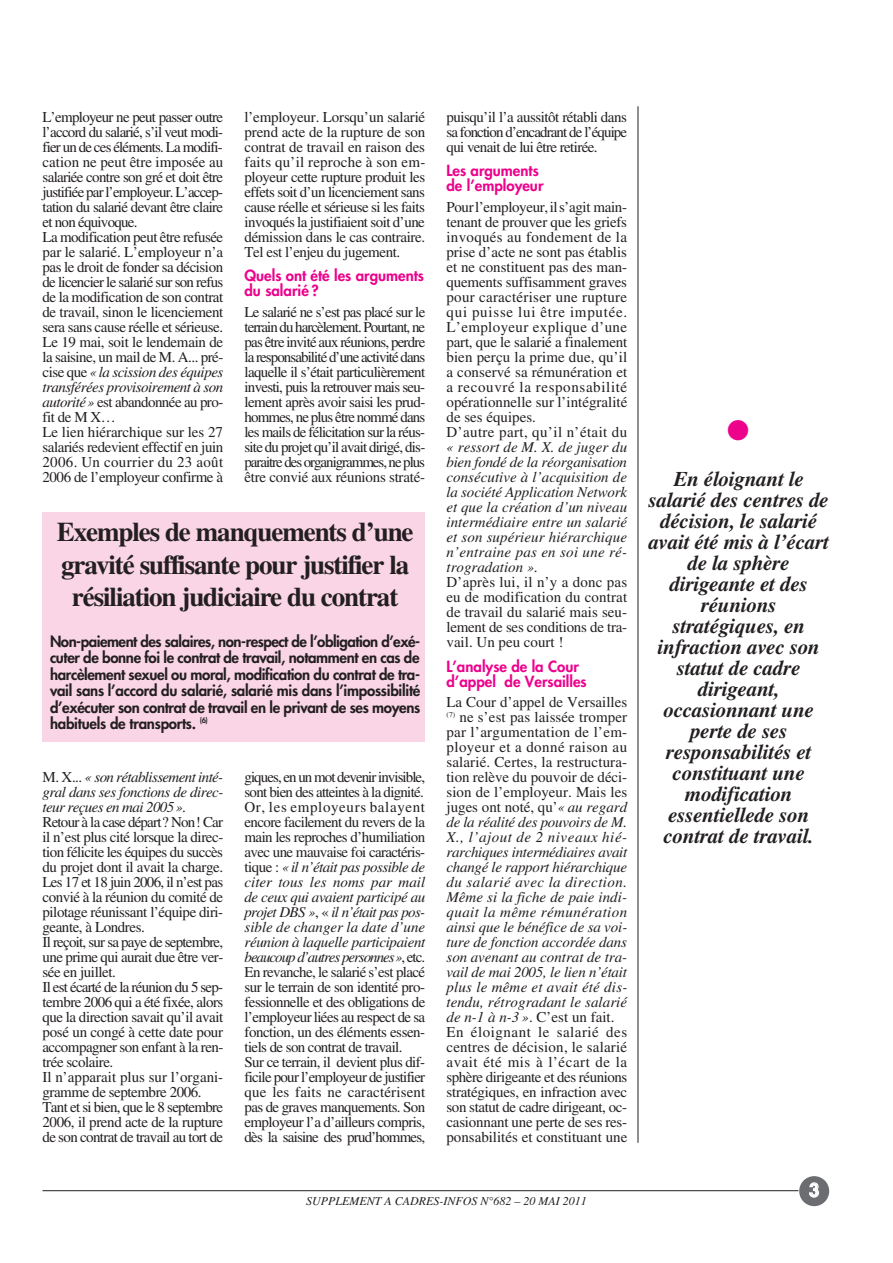
<style>
.page{position:relative;width:893px;height:1263px;background:#fff}
.page>*{position:absolute;margin:0;border:0;box-sizing:border-box;transform-origin:0 0}
.t1{font:700 27px/32.4px "Times";letter-spacing:-.04em;color:#231f20;text-align:center}
.t2{font:italic 700 21px/21px "Times";letter-spacing:-.01em;color:#231f20;text-align:center}
.t3{font:800 18px "Futura";color:#fff}
.t4{font:15px/15px "Times";letter-spacing:-.03em;color:#231f20;text-align:justify}
.t5{font:15px/15px "Times";color:#231f20}
.t6{font:800 15px/16.5px "Futura";letter-spacing:-.02em;color:#231f20;text-align:justify}
.t7{font:italic 15px/15px "Times";letter-spacing:.005em;color:#231f20;text-align:justify}
.t8{font:800 15px/15px "Futura";color:#ed028c}
.t9{font:italic 12px "Times";color:#231f20}
.s1{font-style:italic}
</style>
<div class="page">
<div style="left:43px;top:512px;width:382px;height:230px;background:#fad5e5"></div>
<hr style="left:43px;top:1190px;width:755px;height:1px;background:#231f20">
<div style="left:799px;top:1176px;width:30px;height:30px;background:#6c6d70;border-radius:50%"></div>
<hr style="left:638px;top:106px;width:1px;height:1037px;background:#231f20">
<p class="t4" style="left:43px;top:111px;width:182px;text-align:left">L’employeur ne peut passer outre l’accord du salarié, s’il veut modi&shy;fier un de ces éléments. La modifi&shy;cation ne peut être imposée au salariée contre son gré et doit être justifiée par l’employeur. L’accep&shy;tation du salarié devant être claire et non équivoque.<br>La modification peut être refusée par le salarié. L’employeur n’a pas le droit de fonder sa décision de licencier le salarié sur son refus de la modification de son contrat de travail, sinon le licenciement sera sans cause réelle et sérieuse.<br>Le 19 mai, soit le lendemain de la saisine, un mail de M. A... pré&shy;cise que <span class="s1">«la scission des équipes transférées provisoirement à son autorité»</span> est abandonnée au pro&shy;fit de M X…<br>Le lien hiérarchique sur les 27 salariés redevient effectif en juin<br>2006. Un courrier du 23 août<br>2006 de l’employeur confirme à</p>
<p class="t4" style="left:244px;top:111px;width:182px">l’employeur. Lorsqu’un salarié prend acte de la rupture de son contrat de travail en raison des faits qu’il reproche à son em&shy;ployeur cette rupture produit les effets soit d’un licenciement sans cause réelle et sérieuse si les faits invoqués la justifiaient soit d’une démission dans le cas contraire.<br>Tel est l’enjeu du jugement.</p>
<p class="t8" style="left:244px;top:270px;width:181px">Quels ont été les arguments du salarié ?</p>
<p class="t4" style="left:244px;top:306px;width:182px">Le salarié ne s’est pas placé sur le terrain du harcèlement. Pourtant, ne pas être invité aux réunions, perdre la responsabilité d’une activité dans laquelle il s’était particulièrement investi, puis la retrouver mais seu&shy;lement après avoir saisi les prud&shy;hommes, ne plus être nommé dans les mails de félicitation sur la réus&shy;site du projet qu’il avait dirigé, dis&shy;paraitre des organigrammes, ne plus être convié aux réunions straté-</p>
<h1 class="t1" style="left:57px;top:519px;width:358px">Exemples de manquements d’une gravité suffisante pour justifier la résiliation judiciaire du contrat</h1>
<p class="t6" style="left:50px;top:634px;width:372px">Non-paiement des salaires, non-respect de l’obligation d’exé&shy;cuter de bonne foi le contrat de travail, notamment en cas de harcèlement sexuel ou moral, modification du contrat de tra&shy;vail sans l’accord du salarié, salarié mis dans l’impossibilité d’exécuter son contrat de travail en le privant de ses moyens habituels de transports. <sup>(6)</sup></p>
<p class="t4" style="left:43px;top:771px;width:182px;text-align:left">M. X... <span class="s1">« son rétablissement inté&shy;gral dans ses fonctions de direc&shy;teur reçues en mai 2005»</span>.<br>Retour à la case départ? Non! Car il n’est plus cité lorsque la direc&shy;tion félicite les équipes du succès du projet dont il avait la charge.<br>Les 17 et 18 juin 2006, il n’est pas convié à la réunion du comité de pilotage réunissant l’équipe diri&shy;geante, à Londres.<br>Il reçoit, sur sa paye de septembre, une prime qui aurait due être ver&shy;sée en juillet.<br>Il est écarté de la réunion du 5 sep&shy;tembre 2006 qui a été fixée, alors que la direction savait qu’il avait posé un congé à cette date pour accompagner son enfant à la ren&shy;trée scolaire.<br>Il n’apparait plus sur l’organi&shy;gramme de septembre 2006.<br>Tant et si bien, que le 8 septembre<br>2006, il prend acte de la rupture de son contrat de travail au tort de</p>
<p class="t4" style="left:244px;top:771px;width:182px;text-align:left">giques, en un mot devenir invisible, sont bien des atteintes à la dignité.<br>Or, les employeurs balayent encore facilement du revers de la main les reproches d’humiliation avec une mauvaise foi caractéris&shy;tique : <span class="s1">«il n’était pas possible de citer tous les noms par mail de ceux qui avaient participé au projet DBS »</span>, « <span class="s1">il n’était pas pos&shy;sible de changer la date d’une réunion à laquelle participaient beaucoup d’autres personnes»</span>, etc.<br>En revanche, le salarié s’est placé sur le terrain de son identité pro&shy;fessionnelle et des obligations de l’employeur liées au respect de sa fonction, un des éléments essen&shy;tiels de son contrat de travail.<br>Sur ce terrain, il devient plus dif&shy;ficile pour l’employeur de justifier que les faits ne caractérisent pas de graves manquements. Son employeur l’a d’ailleurs compris, dès la saisine des prud’hommes,</p>
<p class="t4" style="left:446px;top:111px;width:182px">puisqu’il l’a aussitôt rétabli dans sa fonction d’encadrant de l’équipe qui venait de lui être retirée.</p>
<p class="t8" style="left:446px;top:165px;width:99px">Les arguments de l’employeur</p>
<p class="t5" style="left:446px;top:201px;width:182px">Pourl’employeur,ils’agit main&shy;tenant de prouver que les griefs invoqués au fondement de la prise d’acte ne sont pas établis et ne constituent pas des man&shy;quements suffisamment graves pour caractériser une rupture qui puisse lui être imputée.<br>L’employeur explique d’une part, que le salarié a finalement bien perçu la prime due, qu’il a conservé sa rémunération et a recouvré la responsabilité opérationnelle sur l’intégralité de ses équipes.<br>D’autre part, qu’il n’était du</p>
<p class="t7" style="left:446px;top:441px;width:182px">« ressort de M. X. de juger du bien fondé de la réorganisation consécutive à l’acquisition de la société Application Network et que la création d’un niveau intermédiaire entre un salarié et son supérieur hiérarchique n’entraine pas en soi une ré&shy;trogradation ».</p>
<p class="t4" style="left:446px;top:576px;width:182px">D’après lui, il n’y a donc pas eu de modification du contrat de travail du salarié mais seu&shy;lement de ses conditions de tra&shy;vail. Un peu court !</p>
<p class="t8" style="left:446px;top:660px;width:142px">L’analyse de la Cour d’appel de Versailles</p>
<p class="t5" style="left:446px;top:696px;width:182px">La Cour d’appel de Versailles <sup>(7)</sup> ne s’est pas laissée tromper par l’argumentation de l’em&shy;ployeur et a donné raison au salarié. Certes, la restructura&shy;tion relève du pouvoir de déci&shy;sion de l’employeur. Mais les juges ont noté, qu’<span class="s1">« au regard de la réalité des pouvoirs de M.<br>X., l’ajout de 2 niveaux hié&shy;rarchiques intermédiaires avait changé le rapport hiérarchique du salarié avec la direction.<br>Même si la fiche de paie indi&shy;quait la même rémunération ainsi que le bénéfice de sa voi&shy;ture de fonction accordée dans son avenant au contrat de tra&shy;vail de mai 2005, le lien n’était plus le même et avait été dis&shy;tendu, rétrogradant le salarié de n-1 à n-3 »</span>. C’est un fait.<br>En éloignant le salarié des centres de décision, le salarié avait été mis à l’écart de la sphère dirigeante et des réunions stratégiques, en infraction avec son statut de cadre dirigeant, oc&shy;casionnant une perte de ses res&shy;ponsabilités et constituant une</p>
<p class="t9" style="left:306px;top:1197px;width:282px">SUPPLEMENT A CADRES-INFOS N°682 – 20 MAI 2011</p>
<p class="t2" style="left:649px;top:470px;width:182px">En éloignant le salarié des centres de décision, le salarié avait été mis à l’écart de la sphère dirigeante et des réunions stratégiques, en infraction avec son statut de cadre dirigeant, occasionnant une perte de ses responsabilités et constituant une modification essentiellede son contrat de travail.</p>
<p class="t3" style="left:809px;top:1181px;width:12px">3</p>
</div>
